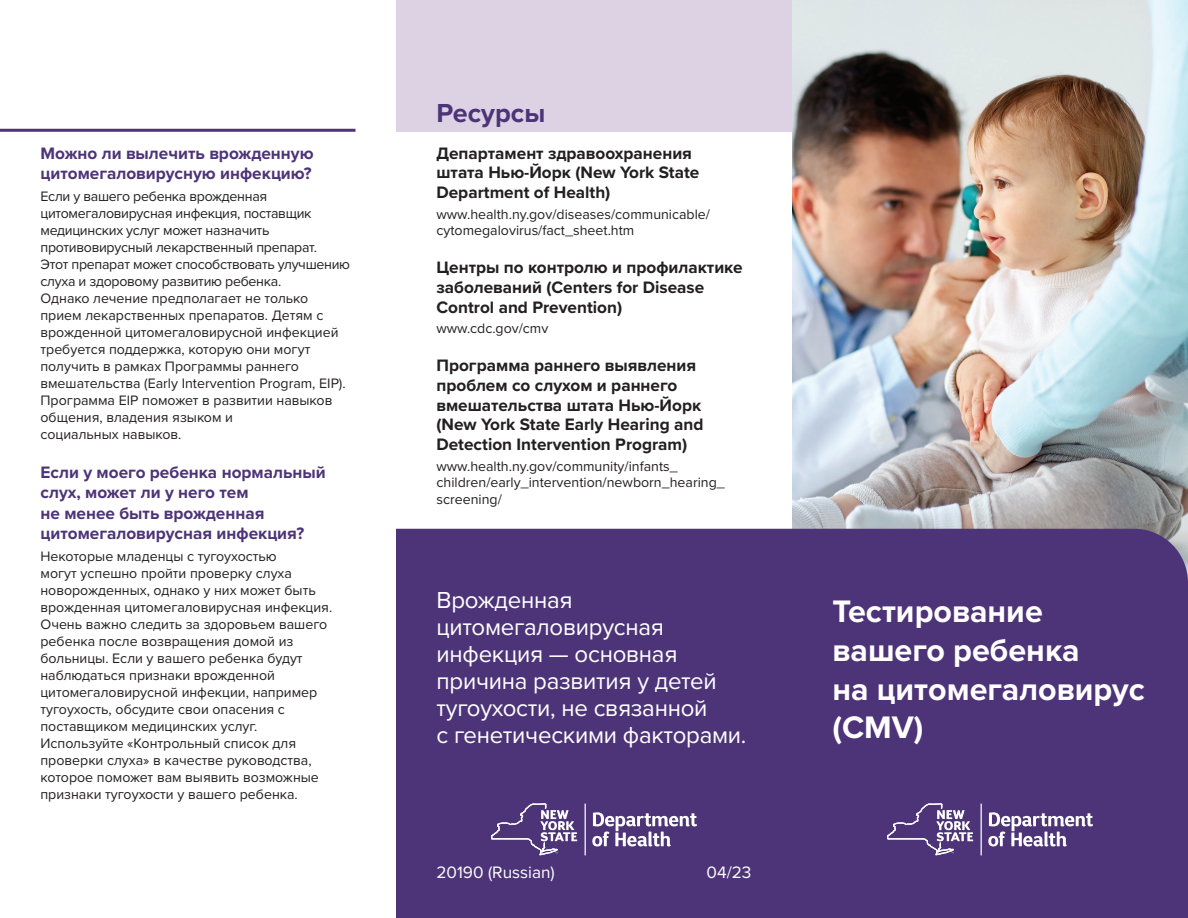
<style>
.page{position:relative;width:1188px;height:918px;background:#fff}
.page>*{position:absolute;margin:0;border:0;box-sizing:border-box;transform-origin:0 0}
.t1{font:700 32.25px/38.7px "Proxima Nova";color:#fff}
.t2{font:700 27px "Proxima Nova";color:#4d3378}
.t3{font:24px/27px "Proxima Nova";letter-spacing:-.01em;color:#fff}
.t4{font:700 17.1px/19.8px "Proxima Nova";color:#231f20}
.t5{font:700 17.1px/20.5px "Proxima Nova";color:#4d3378}
.t6{font:17.1px "Proxima Nova";color:#fff}
.t7{font:14.1px/17px "Proxima Nova";color:#231f20}
.t8{font:14.1px/17px "Proxima Nova";letter-spacing:-.02em;color:#231f20}
</style>
<div class="page">
<div style="left:396px;top:0;width:792px;height:132px;background:#dcd2e3"></div>
<img style="left:792px;top:0;width:396px;height:529px">
<div style="left:396px;top:529px;width:792px;height:389px;background:#4d3378"></div>
<svg style="left:988px;top:812px;width:105px;height:34px"></svg>
<hr style="left:981px;top:803px;width:1px;height:53px;background:#fff">
<svg style="left:887px;top:803px;width:86px;height:52px;background:#6c5790"></svg>
<svg style="left:592px;top:812px;width:105px;height:34px"></svg>
<hr style="left:585px;top:803px;width:1px;height:53px;background:#fff">
<svg style="left:491px;top:803px;width:86px;height:52px;background:#6c5790"></svg>
<hr style="left:0;top:129px;width:356px;height:3px;background:#4d3378">
<p class="t5" style="left:40px;top:142px;width:275px">Можно ли вылечить врожденную цитомегаловирусную инфекцию?</p>
<p class="t8" style="left:40px;top:187px;width:311px">Если у вашего ребенка врожденная цитомегаловирусная инфекция, поставщик медицинских услуг может назначить противовирусный лекарственный препарат.<br>Этот препарат может способствовать улучшению слуха и здоровому развитию ребенка.</p>
<p class="t7" style="left:40px;top:289px;width:307px">Однако лечение предполагает не только прием лекарственных препаратов. Детям с врожденной цитомегаловирусной инфекцией требуется поддержка, которую они могут получить в рамках Программы раннего вмешательства (Early Intervention Program, EIP).<br>Программа EIP поможет в развитии навыков общения, владения языком и<br>социальных навыков.</p>
<p class="t5" style="left:40px;top:461px;width:287px">Если у моего ребенка нормальный слух, может ли у него тем<br>не менее быть врожденная цитомегаловирусная инфекция?</p>
<p class="t7" style="left:40px;top:547px;width:293px">Некоторые младенцы с тугоухостью<br>могут успешно пройти проверку слуха новорожденных, однако у них может быть врожденная цитомегаловирусная инфекция.<br>Очень важно следить за здоровьем вашего ребенка после возвращения домой из больницы. Если у вашего ребенка будут наблюдаться признаки врожденной цитомегаловирусной инфекции, например тугоухость, обсудите свои опасения с поставщиком медицинских услуг.<br>Используйте «Контрольный список для проверки слуха» в качестве руководства, которое поможет вам выявить возможные признаки тугоухости у вашего ребенка.</p>
<p class="t2" style="left:436px;top:93px;width:110px">Ресурсы</p>
<p class="t4" style="left:436px;top:143px;width:264px">Департамент здравоохранения штата Нью-Йорк (New York State<br>Department of Health)</p>
<p class="t7" style="left:436px;top:206px;width:275px;line-height:16.4px">www.health.ny.gov/diseases/communicable/ cytomegalovirus/fact_sheet.htm</p>
<p class="t4" style="left:436px;top:257px;width:308px">Центры по контролю и профилактике заболеваний (Centers for Disease<br>Control and Prevention)</p>
<p class="t7" style="left:436px;top:320px;width:113px">www.cdc.gov/cmv</p>
<p class="t4" style="left:436px;top:355px;width:268px">Программа раннего выявления проблем со слухом и раннего вмешательства штата Нью-Йорк (New York State Early Hearing and<br>Detection Intervention Program)</p>
<p class="t7" style="left:436px;top:457px;width:290px;line-height:16.4px">www.health.ny.gov/community/infants_ children/early_intervention/newborn_hearing_ screening/</p>
<p class="t3" style="left:436px;top:585px;width:312px">Врожденная цитомегаловирусная инфекция — основная причина развития у детей тугоухости, не связанной<br>с генетическими факторами.</p>
<p class="t6" style="left:436px;top:859px;width:120px">20190 (Russian)</p>
<p class="t6" style="left:707px;top:859px;width:46px">04/23</p>
<p class="t1" style="left:832px;top:591px;width:314px">Тестирование вашего ребенка<br>на цитомегаловирус (CMV)</p>
</div>
